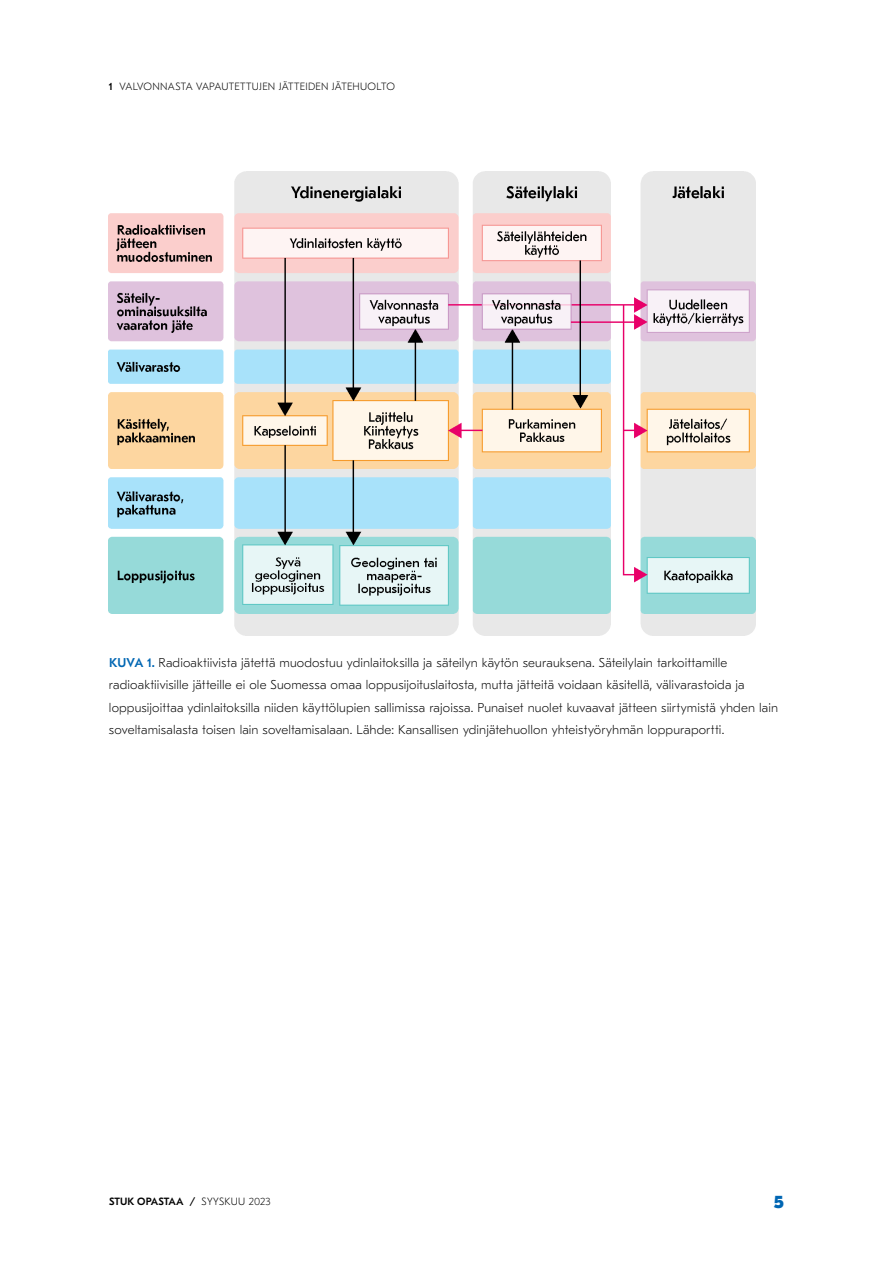
<style>
.page{position:relative;width:893px;height:1263px;background:#fff}
.page>*{position:absolute;margin:0;border:0;box-sizing:border-box;transform-origin:0 0}
.t1{font:800 18px "GT Eesti Display";color:#0066b3}
.t2{font:100 12.75px/22.5px "GT Eesti Text";letter-spacing:.01em;color:#000}
.t3{font:100 10.5px "GT Eesti Text";letter-spacing:.025em;color:#000}
.t4{font:500 10.5px "GT Eesti Text";letter-spacing:.01em;color:#000}
.s1{font-weight:500}
.s2{font-weight:500;color:#0066b3}
.s3{font-weight:100}
</style>
<div class="page">
<img style="left:109px;top:172px;width:646px;height:463px">
<p class="t3" style="left:109px;top:80px;width:288px"><span class="s1">1</span> VALVONNASTA VAPAUTETTUJEN JÄTTEIDEN JÄTEHUOLTO</p>
<p class="t2" style="left:109px;top:651px;width:671px"><span class="s2">KUVA 1.</span> Radioaktiivista jätettä muodostuu ydinlaitoksilla ja säteilyn käytön seurauksena. Säteilylain tarkoittamille radioaktiivisille jätteille ei ole Suomessa omaa loppusijoituslaitosta, mutta jätteitä voidaan käsitellä, välivarastoida ja loppusijoittaa ydinlaitoksilla niiden käyttölupien sallimissa rajoissa. Punaiset nuolet kuvaavat jätteen siirtymistä yhden lain soveltamisalasta toisen lain soveltamisalaan. Lähde: Kansallisen ydinjätehuollon yhteistyöryhmän loppuraportti.</p>
<p class="t4" style="left:109px;top:1196px;width:163px">STUK OPASTAA / <span class="s3">SYYSKUU 2023</span></p>
<h1 class="t1" style="left:774px;top:1192px;width:12px">5</h1>
</div>
